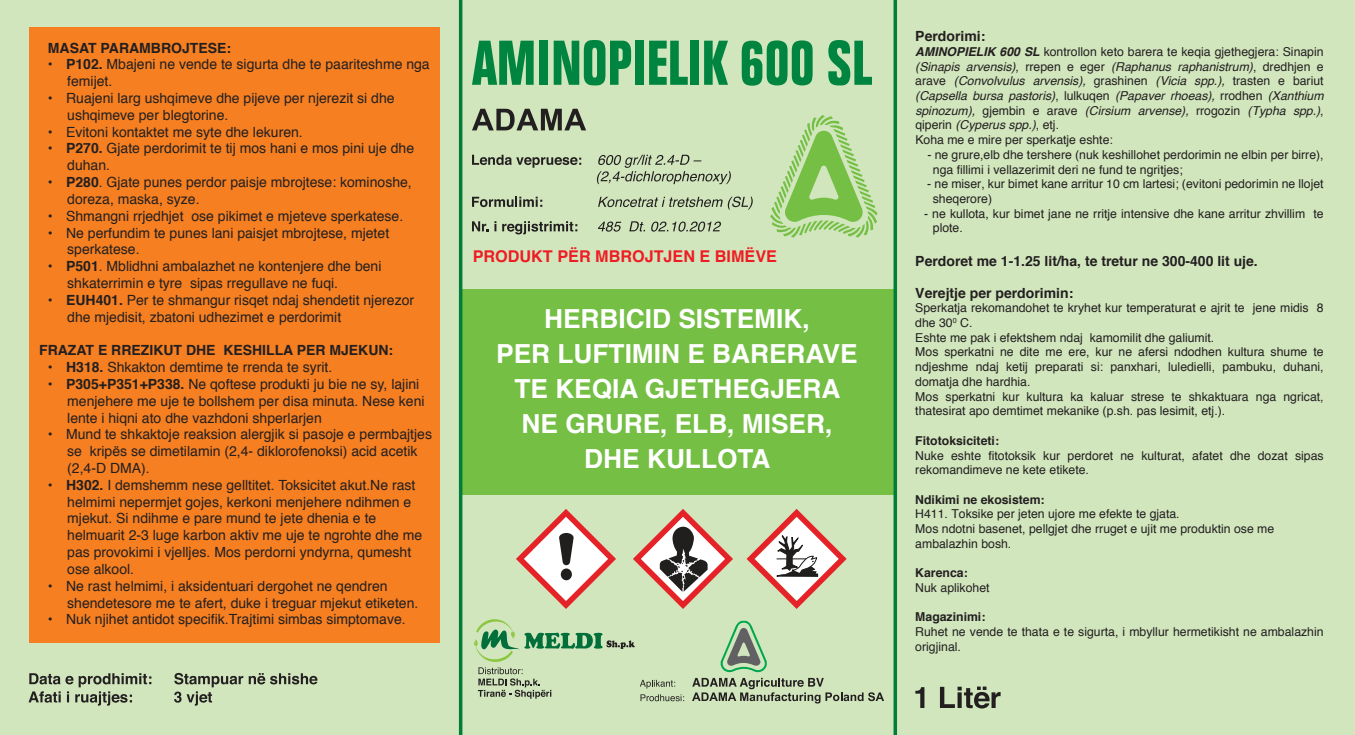
<style>
.page{position:relative;width:1355px;height:735px;background:#fff}
.page>*{position:absolute;margin:0;border:0;box-sizing:border-box;transform-origin:0 0}
.t1{font:700 26.25px/35px "Helvetica";color:#fff;text-align:center}
.t2{font:700 16.28px "Helvetica";color:#ee1d23}
.t3{font:14px/16.8px "Helvetica";color:#231f20}
.t4{font:700 14px "Helvetica";color:#231f20}
.t5{font:12.25px/14.7px "Helvetica";color:#231f20}
.t6{font:700 12.25px "Helvetica";color:#231f20}
.s1{font-weight:700}
.s2{font-weight:700;font-style:italic}
.s3{font-style:italic}
</style>
<div class="page">
<div style="left:0;top:0;width:1354px;height:734px;background:#d1e6bd"></div>
<div style="left:461px;top:288px;width:434px;height:206px;background:#74bf44"></div>
<svg style="left:472px;top:41px;width:61px;height:44px"></svg>
<div style="left:539px;top:41px;width:9px;height:44px;background:#008541"></div>
<svg style="left:553px;top:40px;width:78px;height:45px"></svg>
<div style="left:634px;top:41px;width:9px;height:44px;background:#008541"></div>
<svg style="left:649px;top:41px;width:38px;height:44px"></svg>
<div style="left:689px;top:41px;width:9px;height:44px;background:#008541"></div>
<svg style="left:704px;top:41px;width:24px;height:44px"></svg>
<svg style="left:741px;top:40px;width:71px;height:46px"></svg>
<svg style="left:828px;top:40px;width:43px;height:45px"></svg>
<svg style="left:472px;top:109px;width:114px;height:21px"></svg>
<svg style="left:692px;top:620px;width:192px;height:83px"></svg>
<svg style="left:770px;top:115px;width:107px;height:122px"></svg>
<svg style="left:474px;top:619px;width:210px;height:82px"></svg>
<svg style="left:472px;top:155px;width:109px;height:13px"></svg>
<svg style="left:597px;top:155px;width:133px;height:29px"></svg>
<svg style="left:472px;top:196px;width:70px;height:11px"></svg>
<svg style="left:598px;top:196px;width:154px;height:13px"></svg>
<svg style="left:472px;top:221px;width:16px;height:10px"></svg>
<svg style="left:494px;top:221px;width:2px;height:10px"></svg>
<svg style="left:502px;top:221px;width:75px;height:13px"></svg>
<svg style="left:598px;top:221px;width:23px;height:10px"></svg>
<svg style="left:629px;top:221px;width:16px;height:10px"></svg>
<svg style="left:651px;top:221px;width:70px;height:10px"></svg>
<hr style="left:459px;top:0;width:3px;height:734px;background:#007c3b">
<svg style="left:893px;top:0;width:4px;height:734px;background:#188847"></svg>
<div style="left:30px;top:28px;width:410px;height:614px;background:#f57f21"></div>
<svg style="left:249px;top:673px;width:68px;height:11px"></svg>
<svg style="left:29px;top:673px;width:122px;height:32px"></svg>
<svg style="left:174px;top:672px;width:69px;height:33px"></svg>
<svg style="left:915px;top:687px;width:9px;height:20px"></svg>
<svg style="left:939px;top:686px;width:61px;height:22px"></svg>
<svg style="left:516px;top:509px;width:100px;height:99px"></svg>
<svg style="left:633px;top:509px;width:100px;height:99px"></svg>
<svg style="left:746px;top:509px;width:100px;height:99px"></svg>
<p class="t4" style="left:48px;top:36px;width:185px">MASAT PARAMBROJTESE:</p>
<p class="t3" style="left:67px;top:56px;width:364px;text-indent:-19px">• <span class="s1">P102.</span> Mbajeni ne vende te sigurta dhe te paariteshme nga femijet.</p>
<p class="t3" style="left:67px;top:90px;width:329px;text-indent:-19px">• Ruajeni larg ushqimeve dhe pijeve per njerezit si dhe ushqimeve per blegtorine.</p>
<p class="t3" style="left:48px;top:124px;width:256px">• Evitoni kontaktet me syte dhe lekuren.</p>
<p class="t3" style="left:67px;top:140px;width:348px;text-indent:-19px"><span class="s1">• P270.</span> Gjate perdorimit te tij mos hani e mos pini uje dhe duhan.</p>
<p class="t3" style="left:67px;top:174px;width:346px;text-indent:-19px"><span class="s1">• P280</span>. Gjate punes perdor paisje mbrojtese: kominoshe, doreza, maska, syze.</p>
<p class="t3" style="left:48px;top:208px;width:357px">• Shmangni rrjedhjet ose pikimet e mjeteve sperkatese.</p>
<p class="t3" style="left:67px;top:224px;width:323px;text-indent:-19px">• Ne perfundim te punes lani paisjet mbrojtese, mjetet sperkatese.</p>
<p class="t3" style="left:67px;top:258px;width:316px;text-indent:-19px"><span class="s1">• P501</span>. Mblidhni ambalazhet ne kontenjere dhe beni shkaterrimin e tyre sipas rregullave ne fuqi.</p>
<p class="t3" style="left:67px;top:292px;width:348px;text-indent:-19px"><span class="s1">• EUH401.</span> Per te shmangur risqet ndaj shendetit njerezor dhe mjedisit, zbatoni udhezimet e perdorimit</p>
<p class="t4" style="left:39px;top:339px;width:355px">FRAZAT E RREZIKUT DHE KESHILLA PER MJEKUN:</p>
<p class="t3" style="left:48px;top:359px;width:286px"><span class="s1">• H318.</span> Shkakton demtime te rrenda te syrit.</p>
<p class="t3" style="left:67px;top:376px;width:359px;text-indent:-19px"><span class="s1">• P305+P351+P338.</span> Ne qoftese produkti ju bie ne sy, lajini menjehere me uje te bollshem per disa minuta. Nese keni lente i hiqni ato dhe vazhdoni shperlarjen</p>
<p class="t3" style="left:67px;top:426px;width:366px;text-indent:-19px">• Mund te shkaktoje reaksion alergjik si pasoje e permbajtjes se kripës se dimetilamin (2,4- diklorofenoksi) acid acetik (2,4-D DMA).</p>
<p class="t3" style="left:67px;top:476px;width:356px;text-indent:-19px"><span class="s1">• H302.</span> I demshemm nese gelltitet. Toksicitet akut.Ne rast helmimi nepermjet gojes, kerkoni menjehere ndihmen e mjekut. Si ndihme e pare mund te jete dhenia e te helmuarit 2-3 luge karbon aktiv me uje te ngrohte dhe me pas provokimi i vjelljes. Mos perdorni yndyrna, qumesht ose alkool.</p>
<p class="t3" style="left:67px;top:577px;width:352px;text-indent:-19px">• Ne rast helmimi, i aksidentuari dergohet ne qendren shendetesore me te afert, duke i treguar mjekut etiketen.</p>
<p class="t3" style="left:48px;top:611px;width:359px">• Nuk njihet antidot specifik.Trajtimi simbas simptomave.</p>
<h2 class="t2" style="left:473px;top:243px;width:306px">PRODUKT PËR MBROJTJEN E BIMËVE</h2>
<h1 class="t1" style="left:496px;top:301px;width:363px">HERBICID SISTEMIK,<br>PER LUFTIMIN E BARERAVE<br>TE KEQIA GJETHEGJERA<br>NE GRURE, ELB, MISER,<br>DHE KULLOTA</h1>
<p class="t4" style="left:915px;top:25px;width:72px">Perdorimi:</p>
<p class="t5" style="left:915px;top:45px;width:410px"><span class="s2">AMINOPIELIK 600 SL</span> kontrollon keto barera te keqia gjethegjera: Sinapin <span class="s3">(Sinapis arvensis)</span>, rrepen e eger <span class="s3">(Raphanus raphanistrum)</span>, dredhjen e arave <span class="s3">(Convolvulus arvensis),</span> grashinen <span class="s3">(Vicia spp.),</span> trasten e bariut <span class="s3">(Capsella bursa pastoris)</span>, lulkuqen <span class="s3">(Papaver rhoeas),</span> rrodhen <span class="s3">(Xanthium spinozum),</span> gjembin e arave <span class="s3">(Cirsium arvense),</span> rrogozin <span class="s3">(Typha spp.)</span>, qiperin <span class="s3">(Cyperus spp.)</span>, etj.<br>Koha me e mire per sperkatje eshte:</p>
<p class="t5" style="left:932px;top:147px;width:392px;text-indent:-5px">- ne grure,elb dhe tershere (nuk keshillohet perdorimin ne elbin per birre), nga fillimi i vellazerimit deri ne fund te ngritjes;</p>
<p class="t5" style="left:932px;top:177px;width:392px;text-indent:-6px">- ne miser, kur bimet kane arritur 10 cm lartesi; (evitoni pedorimin ne llojet sheqerore)</p>
<p class="t5" style="left:932px;top:206px;width:392px;text-indent:-9px">- ne kullota, kur bimet jane ne rritje intensive dhe kane arritur zhvillim te plote.</p>
<p class="t4" style="left:915px;top:250px;width:344px">Perdoret me 1-1.25 lit/ha, te tretur ne 300-400 lit uje.</p>
<p class="t4" style="left:915px;top:281px;width:159px">Verejtje per perdorimin:</p>
<p class="t5" style="left:915px;top:301px;width:410px">Sperkatja rekomandohet te kryhet kur temperaturat e ajrit te jene midis 8 dhe 30<sup>0</sup> C.<br>Eshte me pak i efektshem ndaj kamomilit dhe galiumit.<br>Mos sperkatni ne dite me ere, kur ne afersi ndodhen kultura shume te ndjeshme ndaj ketij preparati si: panxhari, luledielli, pambuku, duhani, domatja dhe hardhia.<br>Mos sperkatni kur kultura ka kaluar strese te shkaktuara nga ngricat, thatesirat apo demtimet mekanike (p.sh. pas lesimit, etj.).</p>
<p class="t6" style="left:915px;top:430px;width:85px">Fitotoksiciteti:</p>
<p class="t5" style="left:915px;top:448px;width:410px">Nuke eshte fitotoksik kur perdoret ne kulturat, afatet dhe dozat sipas rekomandimeve ne kete etikete.</p>
<p class="t6" style="left:915px;top:489px;width:131px">Ndikimi ne ekosistem:</p>
<p class="t5" style="left:915px;top:507px;width:360px">H411. Toksike per jeten ujore me efekte te gjata.<br>Mos ndotni basenet, pellgjet dhe rruget e ujit me produktin ose me ambalazhin bosh.</p>
<p class="t6" style="left:915px;top:562px;width:54px">Karenca:</p>
<p class="t5" style="left:915px;top:580px;width:76px">Nuk aplikohet</p>
<p class="t6" style="left:915px;top:606px;width:72px">Magazinimi:</p>
<p class="t5" style="left:915px;top:624px;width:410px">Ruhet ne vende te thata e te sigurta, i mbyllur hermetikisht ne ambalazhin origjinal.</p>
</div>
